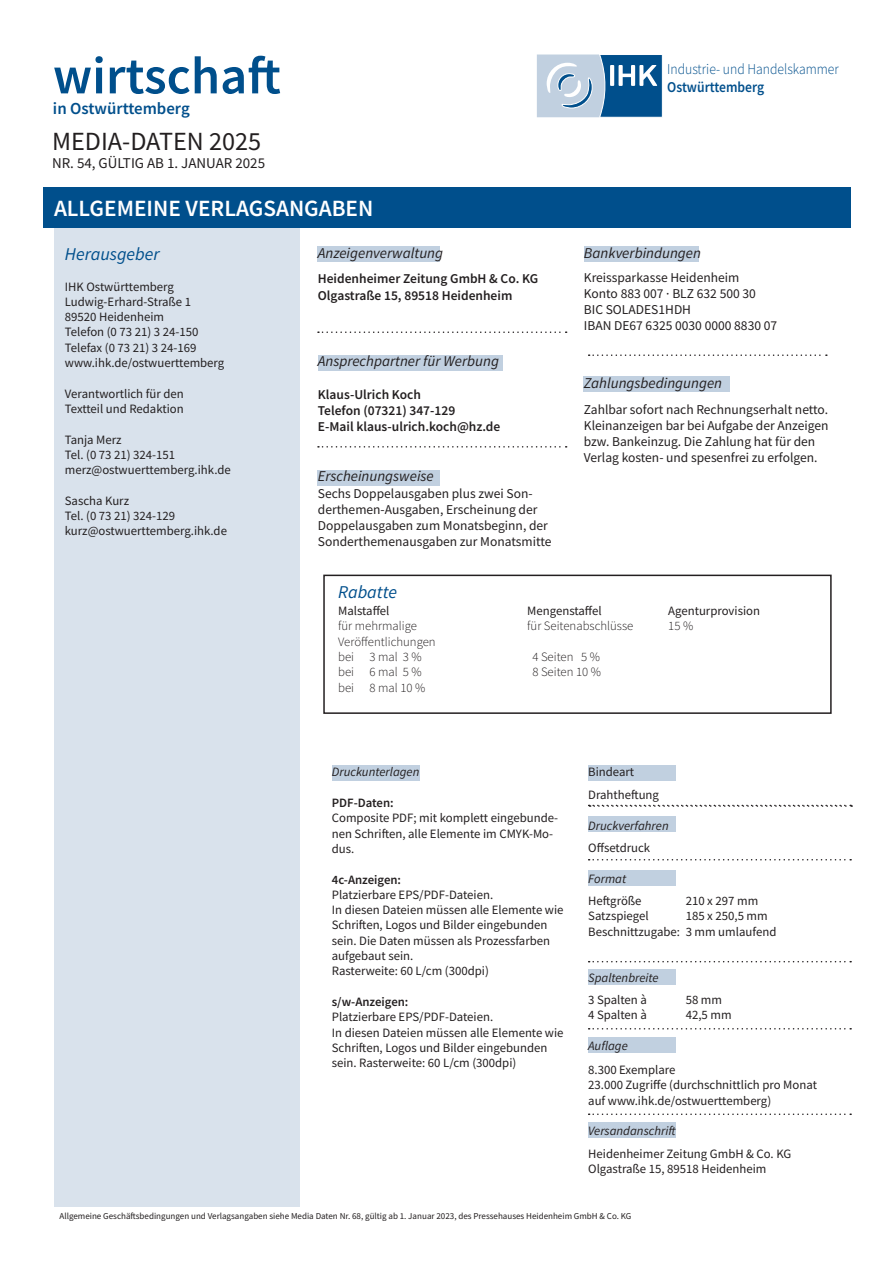
<style>
.page{position:relative;width:893px;height:1263px;background:#fff}
.page>*{position:absolute;margin:0;border:0;box-sizing:border-box;transform-origin:0 0}
.t1{font:600 52.5px "Source Sans Pro";color:#004f8c}
.t2{font:26.25px "Source Sans Pro";color:#231f20}
.t3{font:600 23.25px "Source Sans Pro";color:#fff}
.t4{font:italic 18px "Source Sans Pro";color:#004f8c}
.t5{font:600 16.8px "Source Sans Pro";color:#004f8c}
.t6{font:italic 15px "Source Sans Pro";color:#231f20}
.t7{font:15px "Source Sans Pro";color:#231f20}
.t8{font:300 15px "Source Sans Pro";color:#004f8c;scale:.91 1}
.t9{font:600 15px "Source Sans Pro";color:#004f8c;scale:.91 1}
.t10{font:13.5px/16.2px "Source Sans Pro";color:#231f20}
.t11{font:600 13.5px/16.2px "Source Sans Pro";color:#231f20}
.t12{font:12.75px/15.3px "Source Sans Pro";color:#231f20}
.t13{font:300 12.75px/15.3px "Source Sans Pro";color:#231f20}
.t14{font:italic 12.75px "Source Sans Pro";color:#231f20}
.t15{font:600 12.75px "Source Sans Pro";color:#231f20}
.t16{font:9px "Source Sans Pro";color:#231f20}
</style>
<div class="page">
<div style="left:54px;top:227px;width:246px;height:980px;background:#d9e2ec"></div>
<div style="left:318px;top:246px;width:122px;height:15px;background:#c1d0e0"></div>
<div style="left:318px;top:355px;width:184px;height:16px;background:#c1d0e0"></div>
<div style="left:584px;top:246px;width:114px;height:15px;background:#c1d0e0"></div>
<div style="left:584px;top:376px;width:146px;height:16px;background:#c1d0e0"></div>
<div style="left:318px;top:470px;width:122px;height:16px;background:#c1d0e0"></div>
<svg style="left:318px;top:446px;width:249px;height:2px"></svg>
<svg style="left:589px;top:354px;width:238px;height:2px"></svg>
<svg style="left:318px;top:331px;width:249px;height:2px"></svg>
<div style="left:332px;top:765px;width:87px;height:15px;background:#c1d0e0"></div>
<div style="left:588px;top:765px;width:88px;height:15px;background:#c1d0e0"></div>
<div style="left:588px;top:816px;width:88px;height:16px;background:#c1d0e0"></div>
<div style="left:588px;top:870px;width:88px;height:16px;background:#c1d0e0"></div>
<div style="left:588px;top:969px;width:88px;height:16px;background:#c1d0e0"></div>
<div style="left:588px;top:1037px;width:88px;height:16px;background:#c1d0e0"></div>
<div style="left:588px;top:1122px;width:88px;height:16px;background:#c1d0e0"></div>
<svg style="left:589px;top:805px;width:263px;height:2px"></svg>
<svg style="left:589px;top:859px;width:262px;height:1px"></svg>
<svg style="left:589px;top:961px;width:262px;height:1px"></svg>
<svg style="left:589px;top:1028px;width:262px;height:1px"></svg>
<svg style="left:589px;top:1113px;width:262px;height:2px"></svg>
<svg style="left:537px;top:54px;width:126px;height:64px;background:#7aa1c1"></svg>
<div style="left:44px;top:187px;width:807px;height:41px;background:#004f8c"></div>
<div style="left:323px;top:575px;width:509px;height:139px;border:2px solid #231f20"></div>
<h1 class="t1" style="left:53px;top:41px;width:230px">wirtschaft</h1>
<h3 class="t5" style="left:53px;top:97px;width:138px">in Ostwürttemberg</h3>
<h2 class="t2" style="left:52px;top:124px;width:211px">MEDIA-DATEN 2025</h2>
<p class="t7" style="left:52px;top:153px;width:215px">NR. 54, GÜLTIG AB 1. JANUAR 2025</p>
<h3 class="t3" style="left:54px;top:193px;width:321px">ALLGEMEINE VERLAGSANGABEN</h3>
<h3 class="t4" style="left:65px;top:242px;width:96px">Herausgeber</h3>
<p class="t12" style="left:65px;top:279px;width:161px">IHK Ostwürttemberg<br>Ludwig-Erhard-Straße 1<br>89520 Heidenheim<br>Telefon (0 73 21) 3 24-150<br>Telefax (0 73 21) 3 24-169 www.ihk.de/ostwuerttemberg</p>
<p class="t12" style="left:65px;top:386px;width:120px">Verantwortlich für den<br>Textteil und Redaktion</p>
<p class="t12" style="left:65px;top:432px;width:167px">Tanja Merz<br>Tel. (0 73 21) 324-151 merz@ostwuerttemberg.ihk.de</p>
<p class="t12" style="left:65px;top:493px;width:164px">Sascha Kurz<br>Tel. (0 73 21) 324-129 kurz@ostwuerttemberg.ihk.de</p>
<p class="t6" style="left:318px;top:243px;width:127px">Anzeigenverwaltung</p>
<p class="t11" style="left:318px;top:271px;width:222px">Heidenheimer Zeitung GmbH &amp; Co. KG<br>Olgastraße 15, 89518 Heidenheim</p>
<p class="t6" style="left:318px;top:352px;width:183px">Ansprechpartner für Werbung</p>
<p class="t11" style="left:318px;top:386px;width:184px">Klaus-Ulrich Koch<br>Telefon (07321) 347-129<br>E-Mail klaus-ulrich.koch@hz.de</p>
<p class="t6" style="left:318px;top:467px;width:117px">Erscheinungsweise</p>
<p class="t10" style="left:318px;top:485px;width:235px">Sechs Doppelausgaben plus zwei Son&shy;derthemen-Ausgaben, Erscheinung der Doppelausgaben zum Monatsbeginn, der Sonderthemenausgaben zur Monatsmitte</p>
<p class="t8" style="left:667px;top:59px;width:190px">Industrie- und Handelskammer</p>
<p class="t9" style="left:667px;top:77px;width:108px">Ostwürttemberg</p>
<p class="t6" style="left:584px;top:243px;width:119px">Bankverbindungen</p>
<p class="t10" style="left:584px;top:269px;width:195px">Kreissparkasse Heidenheim<br>Konto 883 007 · BLZ 632 500 30<br>BIC SOLADES1HDH<br>IBAN DE67 6325 0030 0000 8830 07</p>
<p class="t6" style="left:584px;top:373px;width:140px">Zahlungsbedingungen</p>
<p class="t10" style="left:584px;top:401px;width:246px">Zahlbar sofort nach Rechnungserhalt netto.<br>Kleinanzeigen bar bei Aufgabe der Anzeigen bzw. Bankeinzug. Die Zahlung hat für den Verlag kosten- und spesenfrei zu erfolgen.</p>
<h3 class="t4" style="left:338px;top:581px;width:60px">Rabatte</h3>
<p class="t12" style="left:338px;top:603px;width:53px">Malstaffel</p>
<p class="t12" style="left:527px;top:603px;width:76px">Mengenstaffel</p>
<p class="t12" style="left:668px;top:603px;width:93px">Agenturprovision</p>
<p class="t13" style="left:338px;top:618px;width:80px">für mehrmalige</p>
<p class="t13" style="left:527px;top:618px;width:108px">für Seitenabschlüsse</p>
<p class="t13" style="left:668px;top:618px;width:27px">15 %</p>
<p class="t13" style="left:338px;top:634px;width:99px">Veröffentlichungen bei 3 mal 3 %</p>
<p class="t13" style="left:532px;top:649px;width:69px">4 Seiten 5 %</p>
<p class="t13" style="left:338px;top:664px;width:85px">bei 6 mal 5 %</p>
<p class="t13" style="left:532px;top:664px;width:70px">8 Seiten 10 %</p>
<p class="t13" style="left:338px;top:680px;width:89px">bei 8 mal 10 %</p>
<p class="t14" style="left:332px;top:764px;width:89px">Druckunterlagen</p>
<p class="t15" style="left:332px;top:794px;width:63px">PDF-Daten:</p>
<p class="t12" style="left:332px;top:810px;width:228px">Composite PDF; mit komplett eingebunde&shy;nen Schriften, alle Elemente im CMYK-Mo&shy;dus.</p>
<p class="t15" style="left:332px;top:871px;width:71px">4c-Anzeigen:</p>
<p class="t12" style="left:332px;top:887px;width:233px">Platzierbare EPS/PDF-Dateien.<br>In diesen Dateien müssen alle Elemente wie Schriften, Logos und Bilder eingebunden sein. Die Daten müssen als Prozessfarben aufgebaut sein.<br>Rasterweite: 60 L/cm (300dpi)</p>
<p class="t15" style="left:332px;top:993px;width:78px">s/w-Anzeigen:</p>
<p class="t12" style="left:332px;top:1009px;width:233px">Platzierbare EPS/PDF-Dateien.<br>In diesen Dateien müssen alle Elemente wie Schriften, Logos und Bilder eingebunden sein. Rasterweite: 60 L/cm (300dpi)</p>
<p class="t12" style="left:588px;top:761px;width:72px;line-height:22.5px">Bindeart<br>Drahtheftung</p>
<p class="t14" style="left:588px;top:817px;width:82px">Druckverfahren</p>
<p class="t12" style="left:588px;top:840px;width:64px">Offsetdruck</p>
<p class="t14" style="left:588px;top:870px;width:40px">Format</p>
<p class="t12" style="left:588px;top:893px;width:55px">Heftgröße</p>
<p class="t12" style="left:686px;top:893px;width:74px">210 x 297 mm</p>
<p class="t12" style="left:588px;top:908px;width:62px">Satzspiegel</p>
<p class="t12" style="left:588px;top:908px;width:190px;text-indent:97px">185 x 250,5 mm<br>Beschnittzugabe: 3 mm umlaufend</p>
<p class="t14" style="left:588px;top:969px;width:72px">Spaltenbreite</p>
<p class="t12" style="left:588px;top:992px;width:60px">3 Spalten à</p>
<p class="t12" style="left:686px;top:992px;width:38px">58 mm</p>
<p class="t12" style="left:588px;top:1007px;width:60px">4 Spalten à</p>
<p class="t12" style="left:686px;top:1007px;width:47px">42,5 mm</p>
<p class="t14" style="left:588px;top:1038px;width:41px">Auflage</p>
<p class="t12" style="left:588px;top:1062px;width:230px">8.300 Exemplare<br>23.000 Zugriffe (durchschnittlich pro Monat auf www.ihk.de/ostwuerttemberg)</p>
<p class="t14" style="left:588px;top:1123px;width:89px">Versandanschrift</p>
<p class="t12" style="left:588px;top:1146px;width:205px">Heidenheimer Zeitung GmbH &amp; Co. KG<br>Olgastraße 15, 89518 Heidenheim</p>
<p class="t16" style="left:60px;top:1210px;width:573px">Allgemeine Geschäftsbedingungen und Verlagsangaben siehe Media Daten Nr. 68, gültig ab 1. Januar 2023, des Pressehauses Heidenheim GmbH &amp; Co. KG</p>
</div>
